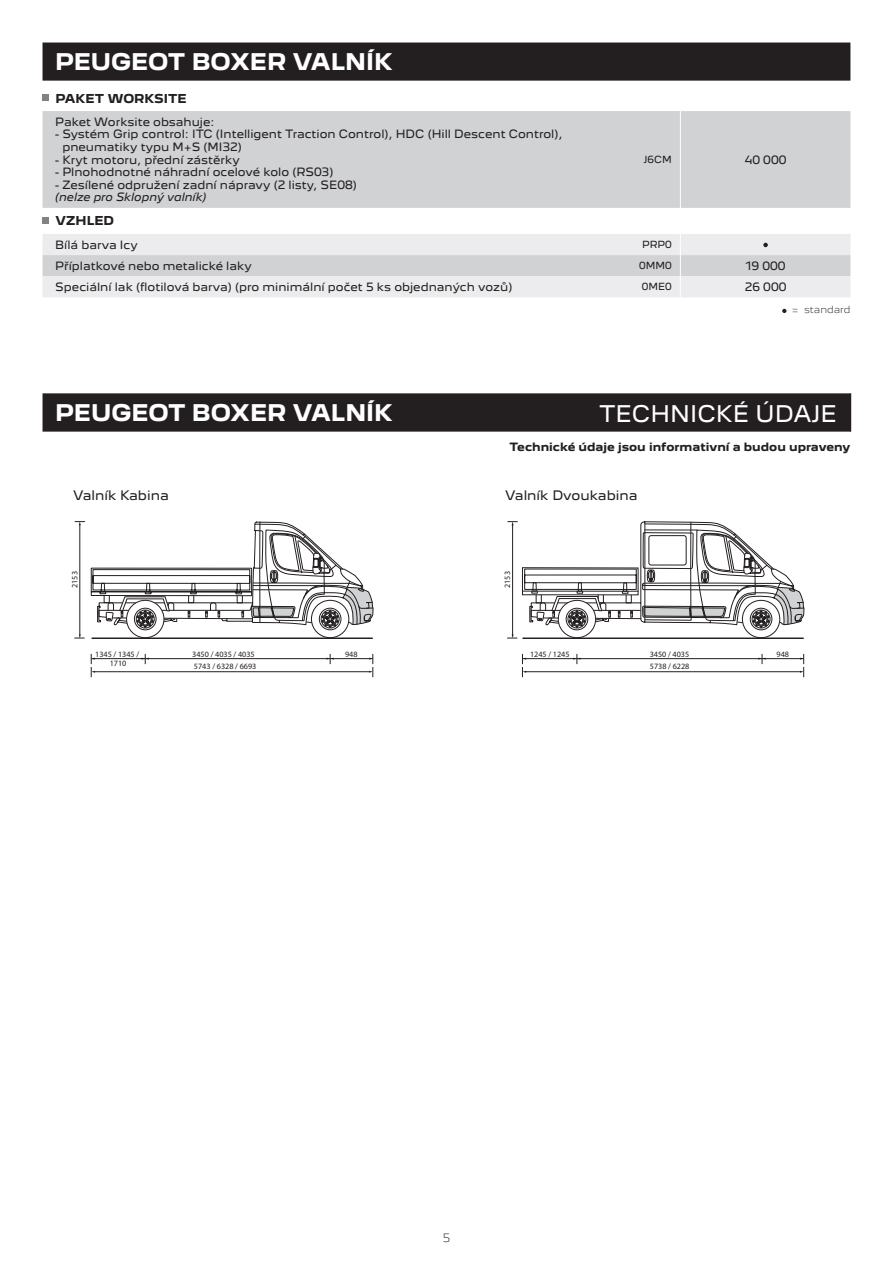
<style>
.page{position:relative;width:893px;height:1263px;background:#fff}
.page>*{position:absolute;margin:0;border:0;box-sizing:border-box;transform-origin:0 0}
.t1{font:700 21px "Peugeot New";color:#fff}
.t2{font:21px "Peugeot New";color:#fff}
.t3{font:12px "Peugeot New";color:#231f20}
.t4{font:700 11.25px "Peugeot New";color:#231f20}
.t5{font:10.5px/12.6px "Peugeot New";color:#231f20}
.t6{font:700 10.5px "Peugeot New";color:#231f20}
.t7{font:italic 10.5px "Peugeot New";color:#231f20}
.t8{font:300 10.5px "Peugeot New";color:#231f20}
.t9{font:9px "Peugeot New";color:#231f20}
.t10{font:300 9px "Peugeot New";color:#231f20}
.t11{font:900 8.1px "Akzidenz Grotesk";color:#231f20}
</style>
<div class="page">
<div style="left:43px;top:111px;width:807px;height:97px;background:#d1d2d4"></div>
<svg style="left:43px;top:234px;width:807px;height:63px;background:#e3e3e5"></svg>
<hr style="left:680px;top:111px;width:1px;height:97px;background:#fff">
<svg style="left:680px;top:234px;width:1px;height:63px"></svg>
<svg style="left:43px;top:95px;width:6px;height:6px"></svg>
<div style="left:43px;top:217px;width:6px;height:7px;background:#808285"></div>
<svg style="left:763px;top:243px;width:5px;height:4px"></svg>
<svg style="left:782px;top:309px;width:4px;height:4px"></svg>
<div style="left:43px;top:43px;width:807px;height:38px;background:#231f20"></div>
<div style="left:43px;top:393px;width:807px;height:39px;background:#231f20"></div>
<hr style="left:850px;top:393px;width:1px;height:39px;background:#231f20">
<svg style="left:507px;top:521px;width:298px;height:156px"></svg>
<hr style="left:522px;top:637px;width:282px;height:2px;background:#231f20">
<svg style="left:74px;top:521px;width:300px;height:156px"></svg>
<hr style="left:92px;top:637px;width:281px;height:2px;background:#231f20">
<h1 class="t1" style="left:55px;top:44px;width:38px">PEUGEOT</h1>
<h1 class="t1" style="left:192px;top:44px;width:203px">Boxer valn ík</h1>
<p class="t4" style="left:56px;top:89px;width:31px">PAKET</p>
<p class="t4" style="left:108px;top:89px;width:27px">WORK</p>
<p class="t4" style="left:154px;top:89px;width:18px">SITE</p>
<p class="t5" style="left:55px;top:115px;width:161px">Paket Worksite obsahuje:</p>
<p class="t5" style="left:62px;top:127px;width:501px;text-indent:-7px">- Systém Grip control: ITC (Intelligent Traction Control), HDC (Hill Descent Control), pneumatiky typu M+S (MI32)</p>
<p class="t5" style="left:55px;top:152px;width:186px">- Kryt motoru, přední zástěrky</p>
<p class="t5" style="left:55px;top:165px;width:280px">- Plnohodnotné náhradní ocelové kolo (RS03)</p>
<p class="t5" style="left:55px;top:178px;width:303px">- Zesílené odpružení zadní nápravy (2 listy, SE08)</p>
<p class="t7" style="left:55px;top:189px;width:153px">(nelze pro Sklopný valník)</p>
<p class="t9" style="left:644px;top:152px;width:30px">J6CM</p>
<p class="t5" style="left:745px;top:152px;width:43px">40 000</p>
<p class="t4" style="left:56px;top:212px;width:60px">VZHLED</p>
<p class="t5" style="left:55px;top:237px;width:84px">Bílá barva Icy</p>
<p class="t9" style="left:642px;top:237px;width:31px">PRP0</p>
<p class="t5" style="left:55px;top:258px;width:198px">Příplatkové nebo metalické laky</p>
<p class="t9" style="left:639px;top:258px;width:34px">0MM0</p>
<p class="t5" style="left:746px;top:258px;width:42px">19 000</p>
<p class="t5" style="left:55px;top:280px;width:459px">Speciální lak (flotilová barva) (pro minimální počet 5 ks objednaných vozů)</p>
<p class="t9" style="left:642px;top:279px;width:31px">0ME0</p>
<p class="t5" style="left:745px;top:280px;width:43px">26 000</p>
<p class="t10" style="left:792px;top:302px;width:60px">= standard</p>
<h1 class="t1" style="left:55px;top:395px;width:38px">PEUGEOT</h1>
<h1 class="t1" style="left:192px;top:395px;width:203px">Boxer valn ík</h1>
<h1 class="t2" style="left:599px;top:397px;width:67px">techni</h1>
<h1 class="t2" style="left:697px;top:397px;width:93px">cké údaj</h1>
<h1 class="t2" style="left:820px;top:397px;width:18px">e</h1>
<p class="t6" style="left:509px;top:438px;width:343px">Technické údaje jsou informativní a budou upraveny</p>
<p class="t3" style="left:73px;top:485px;width:97px">Valník Kabina</p>
<p class="t3" style="left:505px;top:486px;width:134px">Valník Dvoukabina</p>
<p class="t11" style="left:70px;top:588px;width:18px;rotate:-90deg">2153</p>
<p class="t11" style="left:95px;top:649px;width:46px">1345 / 1345 /</p>
<p class="t11" style="left:192px;top:649px;width:64px">3450 / 4035 / 4035</p>
<p class="t11" style="left:110px;top:659px;width:18px">1710</p>
<p class="t11" style="left:194px;top:662px;width:64px">5743 / 6328 / 6693</p>
<p class="t11" style="left:345px;top:649px;width:14px">948</p>
<p class="t11" style="left:503px;top:588px;width:18px;rotate:-90deg">2153</p>
<p class="t11" style="left:530px;top:649px;width:41px">1245 / 1245</p>
<p class="t11" style="left:650px;top:649px;width:41px">3450 / 4035</p>
<p class="t11" style="left:777px;top:649px;width:14px">948</p>
<p class="t11" style="left:650px;top:662px;width:41px">5738 / 6228</p>
<p class="t8" style="left:443px;top:1229px;width:9px">5</p>
</div>
